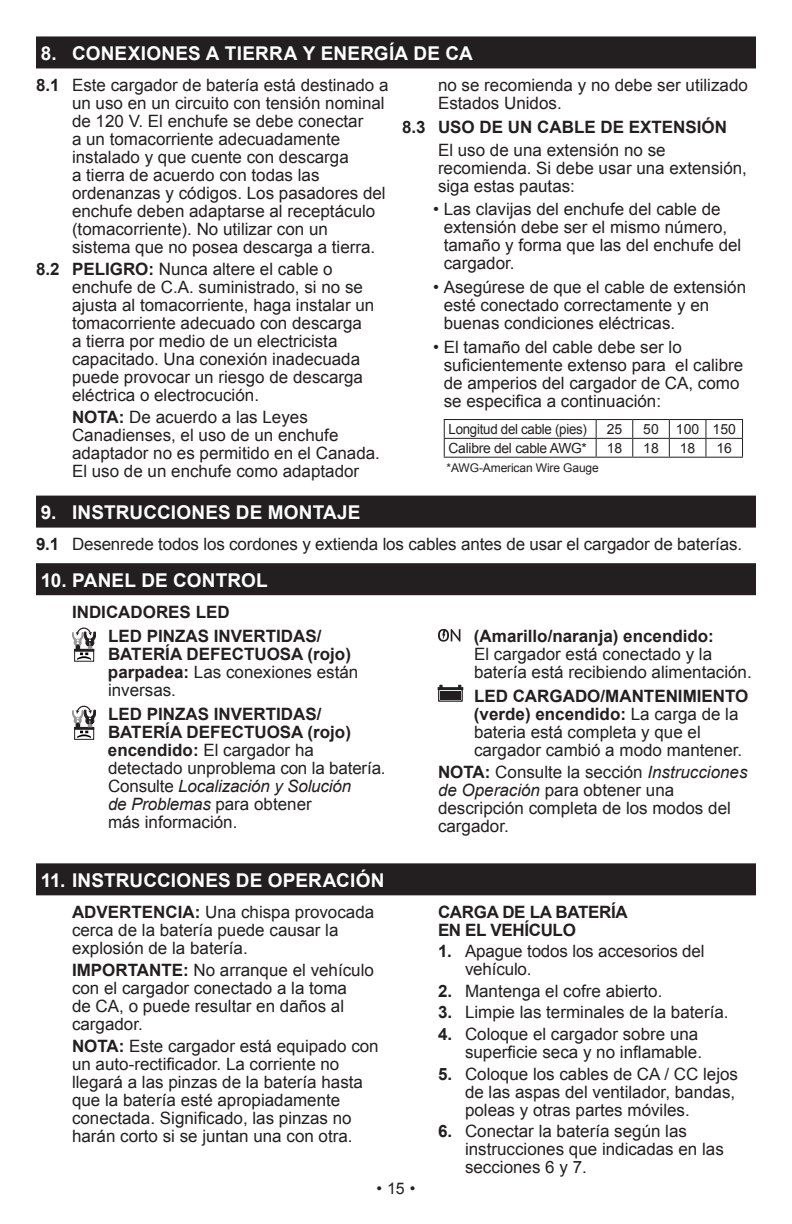
<style>
.page{position:relative;width:792px;height:1224px;background:#fff}
.page>*{position:absolute;margin:0;border:0;box-sizing:border-box;transform-origin:0 0}
.t1{font:700 19px "Arial";letter-spacing:.01em;color:#fff}
.t2{font:17px/18px "Arial";color:#231f20}
.t3{font:700 17px/18px "Arial";color:#231f20}
.t4{font:700 17px/18px "Arial";letter-spacing:-.02em;color:#231f20}
.t5{font:16px "Arial";color:#231f20}
.t6{font:14px "Arial";letter-spacing:-.02em;color:#231f20}
.t7{font:14px "Arial";letter-spacing:-.02em;color:#231f20;scale:.95 1}
.t8{font:12px "Arial";letter-spacing:-.01em;color:#231f20}
.s1{font-weight:700}
.s2{font-weight:400}
.s3{font-style:italic}
</style>
<div class="page">
<div style="left:36px;top:36px;width:720px;height:32px;background:#231f20"></div>
<hr style="left:444px;top:457px;width:152px;height:1px;background:#231f20">
<hr style="left:444px;top:419px;width:152px;height:1px;background:#231f20">
<svg style="left:444px;top:420px;width:1px;height:37px"></svg>
<hr style="left:444px;top:438px;width:152px;height:1px;background:#231f20">
<hr style="left:596px;top:438px;width:37px;height:1px;background:#231f20">
<hr style="left:633px;top:438px;width:36px;height:1px;background:#231f20">
<hr style="left:669px;top:438px;width:37px;height:1px;background:#231f20">
<hr style="left:706px;top:438px;width:37px;height:1px;background:#231f20">
<hr style="left:706px;top:419px;width:37px;height:1px;background:#231f20">
<svg style="left:742px;top:420px;width:1px;height:37px"></svg>
<hr style="left:706px;top:457px;width:37px;height:1px;background:#231f20">
<hr style="left:669px;top:419px;width:37px;height:1px;background:#231f20">
<svg style="left:705px;top:420px;width:1px;height:37px"></svg>
<hr style="left:669px;top:457px;width:37px;height:1px;background:#231f20">
<hr style="left:633px;top:419px;width:36px;height:1px;background:#231f20">
<svg style="left:669px;top:420px;width:1px;height:37px"></svg>
<hr style="left:633px;top:457px;width:36px;height:1px;background:#231f20">
<hr style="left:596px;top:419px;width:37px;height:1px;background:#231f20">
<svg style="left:596px;top:420px;width:1px;height:37px"></svg>
<svg style="left:632px;top:420px;width:1px;height:37px"></svg>
<hr style="left:596px;top:457px;width:37px;height:1px;background:#231f20">
<div style="left:36px;top:496px;width:720px;height:32px;background:#231f20"></div>
<div style="left:36px;top:563px;width:720px;height:32px;background:#231f20"></div>
<svg style="left:72px;top:628px;width:24px;height:32px"></svg>
<div style="left:74px;top:651px;width:20px;height:10px;border:1px solid #231f20"></div>
<svg style="left:72px;top:706px;width:24px;height:32px"></svg>
<div style="left:74px;top:729px;width:20px;height:11px;border:1px solid #231f20"></div>
<svg style="left:438px;top:629px;width:22px;height:13px"></svg>
<div style="left:438px;top:689px;width:25px;height:13px;border:1px solid #231f20"></div>
<div style="left:438px;top:688px;width:25px;height:2px;border:1px solid #231f20"></div>
<div style="left:440px;top:691px;width:21px;height:9px;background:#231f20"></div>
<div style="left:36px;top:863px;width:720px;height:32px;background:#231f20"></div>
<p class="t1" style="left:41px;top:41px;width:433px">8. CONEXIONES A TIERRA Y ENERGÍA DE CA</p>
<p class="t2" style="left:72px;top:76px;width:318px;text-indent:-36px"><span class="s1">8.1</span> Este cargador de batería está destinado a un uso en un circuito con tensión nominal de 120 V. El enchufe se debe conectar<br>a un tomacorriente adecuadamente instalado y que cuente con descarga<br>a tierra de acuerdo con todas las ordenanzas y códigos. Los pasadores del enchufe deben adaptarse al receptáculo (tomacorriente). No utilizar con un sistema que no posea descarga a tierra.</p>
<p class="t2" style="left:72px;top:260px;width:304px;text-indent:-36px"><span class="s1">8.2 PELIGRO:</span> Nunca altere el cable o enchufe de C.A. suministrado, si no se ajusta al tomacorriente, haga instalar un tomacorriente adecuado con descarga a tierra por medio de un electricista capacitado. Una conexión inadecuada puede provocar un riesgo de descarga eléctrica o electrocución.</p>
<p class="t2" style="left:72px;top:409px;width:310px"><span class="s1">NOTA:</span> De acuerdo a las Leyes Canadienses, el uso de un enchufe adaptador no es permitido en el Canada.<br>El uso de un enchufe como adaptador</p>
<p class="t2" style="left:438px;top:76px;width:311px">no se recomienda y no debe ser utilizado<br>Estados Unidos.</p>
<p class="t3" style="left:402px;top:119px;width:327px">8.3 USO DE UN CABLE DE EXTENSIÓN</p>
<p class="t2" style="left:438px;top:141px;width:310px">El uso de una extensión no se recomienda. Si debe usar una extensión, siga estas pautas:</p>
<p class="t2" style="left:444px;top:201px;width:299px;text-indent:-10px">• Las clavijas del enchufe del cable de extensión debe ser el mismo número, tamaño y forma que las del enchufe del cargador.</p>
<p class="t2" style="left:444px;top:278px;width:304px;text-indent:-10px">• Asegúrese de que el cable de extensión esté conectado correctamente y en buenas condiciones eléctricas.</p>
<p class="t2" style="left:444px;top:338px;width:301px;text-indent:-10px">• El tamaño del cable debe ser lo suficientemente extenso para el calibre de amperios del cargador de CA, como se especifica a continuación:</p>
<p class="t7" style="left:449px;top:420px;width:147px">Longitud del cable (pies)</p>
<p class="t6" style="left:607px;top:420px;width:17px">25</p>
<p class="t6" style="left:643px;top:420px;width:94px">50 100 150</p>
<p class="t6" style="left:449px;top:439px;width:140px">Calibre del cable AWG*</p>
<p class="t6" style="left:607px;top:439px;width:17px">18</p>
<p class="t6" style="left:643px;top:439px;width:17px">18</p>
<p class="t6" style="left:680px;top:439px;width:17px">18</p>
<p class="t6" style="left:716px;top:439px;width:17px">16</p>
<p class="t8" style="left:447px;top:460px;width:154px">*AWG-American Wire Gauge</p>
<p class="t1" style="left:41px;top:500px;width:321px">9. INSTRUCCIONES DE MONTAJE</p>
<p class="t2" style="left:36px;top:535px;width:708px"><span class="s1">9.1</span> Desenrede todos los cordones y extienda los cables antes de usar el cargador de baterías.</p>
<p class="t1" style="left:41px;top:567px;width:228px">10. PANEL DE CONTROL</p>
<p class="t3" style="left:108px;top:600px;width:215px;line-height:24.2px;text-indent:-36px">INDICADORES LED<br>LED PINZAS INVERTIDAS/</p>
<p class="t3" style="left:108px;top:645px;width:252px">BATERÍA DEFECTUOSA (rojo) parpadea: <span class="s2">Las conexiones están inversas.</span></p>
<p class="t2" style="left:108px;top:705px;width:279px"><span class="s1">LED PINZAS INVERTIDAS/<br>BATERÍA DEFECTUOSA (rojo) encendido:</span> El cargador ha detectado unproblema con la batería.<br>Consulte <span class="s3">Localización y Solución<br>de Problemas</span> para obtener<br>más información.</p>
<p class="t3" style="left:474px;top:627px;width:241px">(Amarillo/naranja) encendido:</p>
<p class="t2" style="left:474px;top:645px;width:279px">El cargador está conectado y la batería está recibiendo alimentación.</p>
<p class="t2" style="left:474px;top:687px;width:276px"><span class="s1">LED CARGADO/MANTENIMIENTO (verde) encendido:</span> La carga de la bateria está completa y que el cargador cambió a modo mantener.</p>
<p class="t2" style="left:438px;top:763px;width:311px"><span class="s1">NOTA:</span> Consulte la sección <span class="s3">Instrucciones de Operación</span> para obtener una descripción completa de los modos del cargador.</p>
<p class="t1" style="left:41px;top:868px;width:345px">11. INSTRUCCIONES DE OPERACIÓN</p>
<p class="t2" style="left:72px;top:903px;width:304px"><span class="s1">ADVERTENCIA:</span> Una chispa provocada cerca de la batería puede causar la explosión de la batería.</p>
<p class="t2" style="left:72px;top:961px;width:303px"><span class="s1">IMPORTANTE:</span> No arranque el vehículo con el cargador conectado a la toma<br>de CA, o puede resultar en daños al cargador.</p>
<p class="t2" style="left:72px;top:1038px;width:308px"><span class="s1">NOTA:</span> Este cargador está equipado con un auto-rectificador. La corriente no llegará a las pinzas de la batería hasta que la batería esté apropiadamente conectada. Significado, las pinzas no harán corto si se juntan una con otra.</p>
<p class="t5" style="left:376px;top:1178px;width:41px">•15•</p>
<p class="t4" style="left:438px;top:903px;width:191px">CARGA DE LA BATERÍA<br>EN EL VEHÍCULO</p>
<p class="t2" style="left:465px;top:942px;width:241px;text-indent:-27px"><span class="s1">1.</span> Apague todos los accesorios del vehículo.</p>
<p class="t2" style="left:438px;top:982px;width:226px"><span class="s1">2.</span> Mantenga el cofre abierto.</p>
<p class="t2" style="left:438px;top:1004px;width:292px"><span class="s1">3.</span> Limpie las terminales de la batería.</p>
<p class="t2" style="left:438px;top:1025px;width:266px;text-align:right"><span class="s1">4.</span> Coloque el cargador sobre una superficie seca y no inflamable.</p>
<p class="t2" style="left:465px;top:1065px;width:275px;text-indent:-27px"><span class="s1">5.</span> Coloque los cables de CA / CC lejos de las aspas del ventilador, bandas, poleas y otras partes móviles.</p>
<p class="t2" style="left:465px;top:1122px;width:260px;text-indent:-27px"><span class="s1">6.</span> Conectar la batería según las instrucciones que indicadas en las secciones 6 y 7.</p>
</div>
